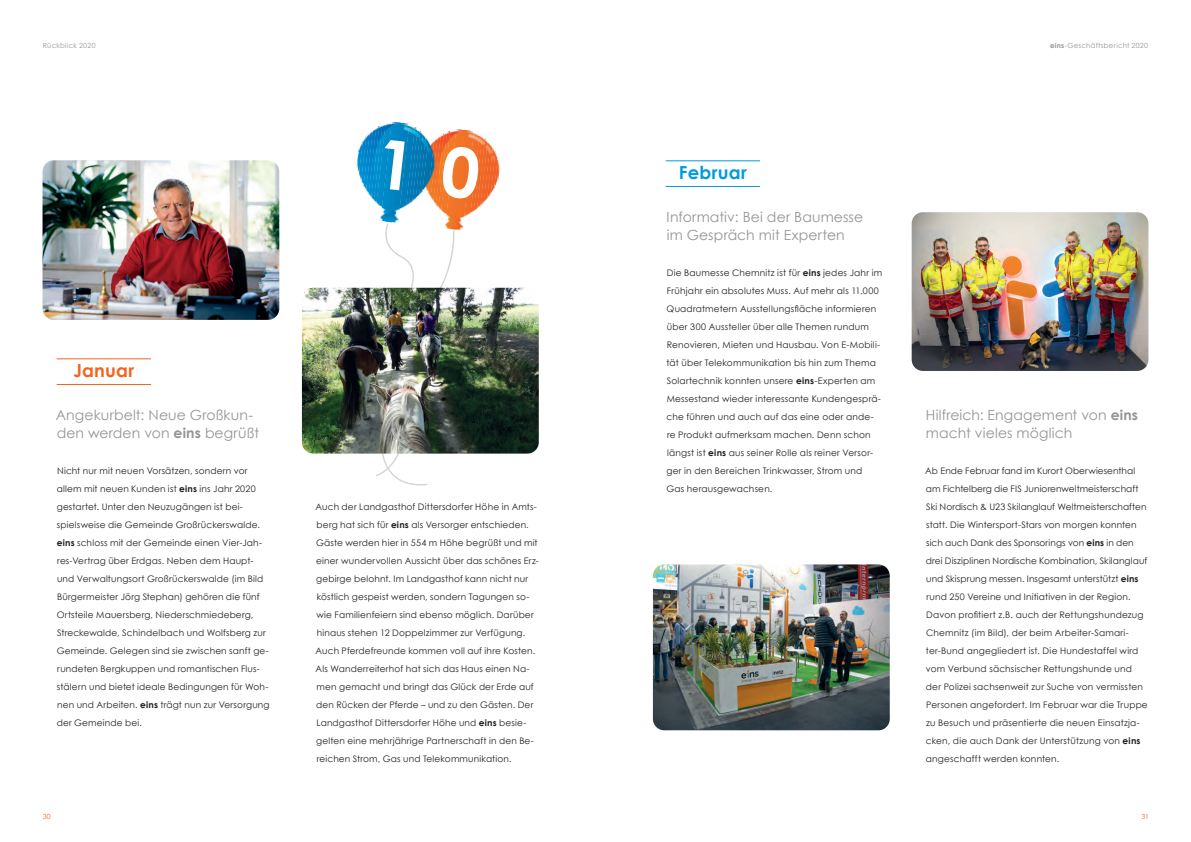
<style>
.page{position:relative;width:1191px;height:842px;background:#fff}
.page>*{position:absolute;margin:0;border:0;box-sizing:border-box;transform-origin:0 0}
.t1{font:700 18px "Century Gothic";letter-spacing:.015em;color:#009bde}
.t2{font:700 18px "Century Gothic";letter-spacing:.01em;color:#f36421}
.t3{font:14px/18px "Century Gothic";letter-spacing:.005em;color:#939598}
.t4{font:9px/18px "Century Gothic";letter-spacing:.02em;color:#231f20}
.t5{font:7px "Century Gothic";letter-spacing:.04em;color:#939598}
.t6{font:7px "Century Gothic";color:#f36421}
.s1{font-weight:700}
</style>
<div class="page">
<img style="left:380px;top:122px;width:29px;height:100px">
<img style="left:446px;top:129px;width:25px;height:101px">
<img style="left:376px;top:122px;width:16px;height:85px">
<img style="left:399px;top:124px;width:13px;height:85px">
<img style="left:441px;top:129px;width:15px;height:85px">
<img style="left:464px;top:131px;width:10px;height:86px">
<img style="left:373px;top:122px;width:13px;height:81px">
<img style="left:406px;top:127px;width:11px;height:80px">
<img style="left:438px;top:131px;width:12px;height:79px">
<img style="left:470px;top:132px;width:8px;height:82px">
<img style="left:371px;top:123px;width:12px;height:77px">
<img style="left:409px;top:128px;width:10px;height:76px">
<img style="left:435px;top:131px;width:12px;height:76px">
<img style="left:473px;top:135px;width:10px;height:76px">
<img style="left:368px;top:126px;width:11px;height:70px">
<img style="left:412px;top:131px;width:7px;height:70px">
<img style="left:433px;top:133px;width:11px;height:71px">
<img style="left:477px;top:138px;width:6px;height:71px">
<img style="left:366px;top:125px;width:10px;height:68px">
<img style="left:415px;top:131px;width:8px;height:8px">
<img style="left:433px;top:133px;width:8px;height:68px">
<img style="left:480px;top:138px;width:8px;height:68px">
<img style="left:363px;top:128px;width:10px;height:62px">
<img style="left:419px;top:134px;width:19px;height:5px">
<img style="left:483px;top:142px;width:8px;height:62px">
<img style="left:361px;top:131px;width:9px;height:53px">
<img style="left:422px;top:138px;width:12px;height:1px">
<img style="left:487px;top:145px;width:8px;height:53px">
<img style="left:358px;top:136px;width:8px;height:44px">
<img style="left:490px;top:151px;width:7px;height:45px">
<img style="left:356px;top:142px;width:7px;height:29px">
<img style="left:494px;top:157px;width:6px;height:30px">
<svg style="left:363px;top:222px;width:95px;height:264px"></svg>
<img style="left:653px;top:564px;width:236px;height:166px">
<img style="left:302px;top:288px;width:237px;height:166px">
<img style="left:911px;top:212px;width:237px;height:159px">
<hr style="left:57px;top:358px;width:94px;height:1px;background:#f36421">
<hr style="left:57px;top:384px;width:94px;height:1px;background:#f36421">
<hr style="left:665px;top:160px;width:95px;height:1px;background:#009bde">
<hr style="left:665px;top:186px;width:95px;height:1px;background:#009bde">
<img style="left:43px;top:160px;width:236px;height:160px">
<svg style="left:380px;top:139px;width:100px;height:61px;background:#7c7d76"></svg>
<p class="t5" style="left:43px;top:41px;width:54px">Rückblick 2020</p>
<p class="t5" style="left:1050px;top:41px;width:99px"><span class="s1">eins</span>-Geschäftsbericht 2020</p>
<h1 class="t1" style="left:679px;top:161px;width:70px">Februar</h1>
<h1 class="t2" style="left:73px;top:359px;width:63px">Januar</h1>
<h2 class="t3" style="left:56px;top:406px;width:205px">Angekurbelt: Neue Großkun&shy;den werden von <span class="s1">eins</span> begrüßt</h2>
<p class="t4" style="left:57px;top:462px;width:214px">Nicht nur mit neuen Vorsätzen, sondern vor allem mit neuen Kunden ist <span class="s1">eins</span> ins Jahr 2020 gestartet. Unter den Neuzugängen ist bei&shy;spielsweise die Gemeinde Großrückerswalde. <span class="s1">eins</span> schloss mit der Gemeinde einen Vier-Jah&shy;res-Vertrag über Erdgas. Neben dem Haupt&shy;und Verwaltungsort Großrückerswalde (im Bild Bürgermeister Jörg Stephan) gehören die fünf Ortsteile Mauersberg, Niederschmiedeberg, Streckewalde, Schindelbach und Wolfsberg zur Gemeinde. Gelegen sind sie zwischen sanft ge&shy;rundeten Bergkuppen und romantischen Flus&shy;stälern und bietet ideale Bedingungen für Woh&shy;nen und Arbeiten. <span class="s1">eins</span> trägt nun zur Versorgung der Gemeinde bei.</p>
<p class="t4" style="left:315px;top:498px;width:225px">Auch der Landgasthof Dittersdorfer Höhe in Amts&shy;berg hat sich für <span class="s1">eins</span> als Versorger entschieden.<br>Gäste werden hier in 554 m Höhe begrüßt und mit einer wundervollen Aussicht über das schönes Erz&shy;gebirge belohnt. Im Landgasthof kann nicht nur köstlich gespeist werden, sondern Tagungen so&shy;wie Familienfeiern sind ebenso möglich. Darüber hinaus stehen 12 Doppelzimmer zur Verfügung.<br>Auch Pferdefreunde kommen voll auf ihre Kosten.<br>Als Wanderreiterhof hat sich das Haus einen Na&shy;men gemacht und bringt das Glück der Erde auf den Rücken der Pferde – und zu den Gästen. Der Landgasthof Dittersdorfer Höhe und <span class="s1">eins</span> besie&shy;gelten eine mehrjährige Partnerschaft in den Be&shy;reichen Strom, Gas und Telekommunikation.</p>
<h2 class="t3" style="left:666px;top:208px;width:198px">Informativ: Bei der Baumesse im Gespräch mit Experten</h2>
<p class="t4" style="left:666px;top:264px;width:217px">Die Baumesse Chemnitz ist für <span class="s1">eins</span> jedes Jahr im Frühjahr ein absolutes Muss. Auf mehr als 11.000<br>Quadratmetern Ausstellungsfläche informieren über 300 Aussteller über alle Themen rundum Renovieren, Mieten und Hausbau. Von E-Mobili&shy;tät über Telekommunikation bis hin zum Thema Solartechnik konnten unsere <span class="s1">eins</span>-Experten am Messestand wieder interessante Kundengesprä&shy;che führen und auch auf das eine oder ande&shy;re Produkt aufmerksam machen. Denn schon längst ist <span class="s1">eins</span> aus seiner Rolle als reiner Versor&shy;ger in den Bereichen Trinkwasser, Strom und Gas herausgewachsen.</p>
<h2 class="t3" style="left:925px;top:406px;width:214px">Hilfreich: Engagement von <span class="s1">eins </span>macht vieles möglich</h2>
<p class="t4" style="left:925px;top:462px;width:224px">Ab Ende Februar fand im Kurort Oberwiesenthal am Fichtelberg die FIS Juniorenweltmeisterschaft Ski Nordisch &amp; U23 Skilanglauf Weltmeisterschaften statt. Die Wintersport-Stars von morgen konnten sich auch Dank des Sponsorings von <span class="s1">eins</span> in den drei Disziplinen Nordische Kombination, Skilanglauf und Skisprung messen. Insgesamt unterstützt <span class="s1">eins </span>rund 250 Vereine und Initiativen in der Region.<br>Davon profitiert z.B. auch der Rettungshundezug Chemnitz (im Bild), der beim Arbeiter-Samari&shy;ter-Bund angegliedert ist. Die Hundestaffel wird vom Verbund sächsischer Rettungshunde und der Polizei sachsenweit zur Suche von vermissten Personen angefordert. Im Februar war die Truppe zu Besuch und präsentierte die neuen Einsatzja&shy;cken, die auch Dank der Unterstützung von <span class="s1">eins </span>angeschafft werden konnten.</p>
<p class="t6" style="left:43px;top:812px;width:10px">30</p>
<p class="t6" style="left:1141px;top:812px;width:9px">31</p>
</div>
